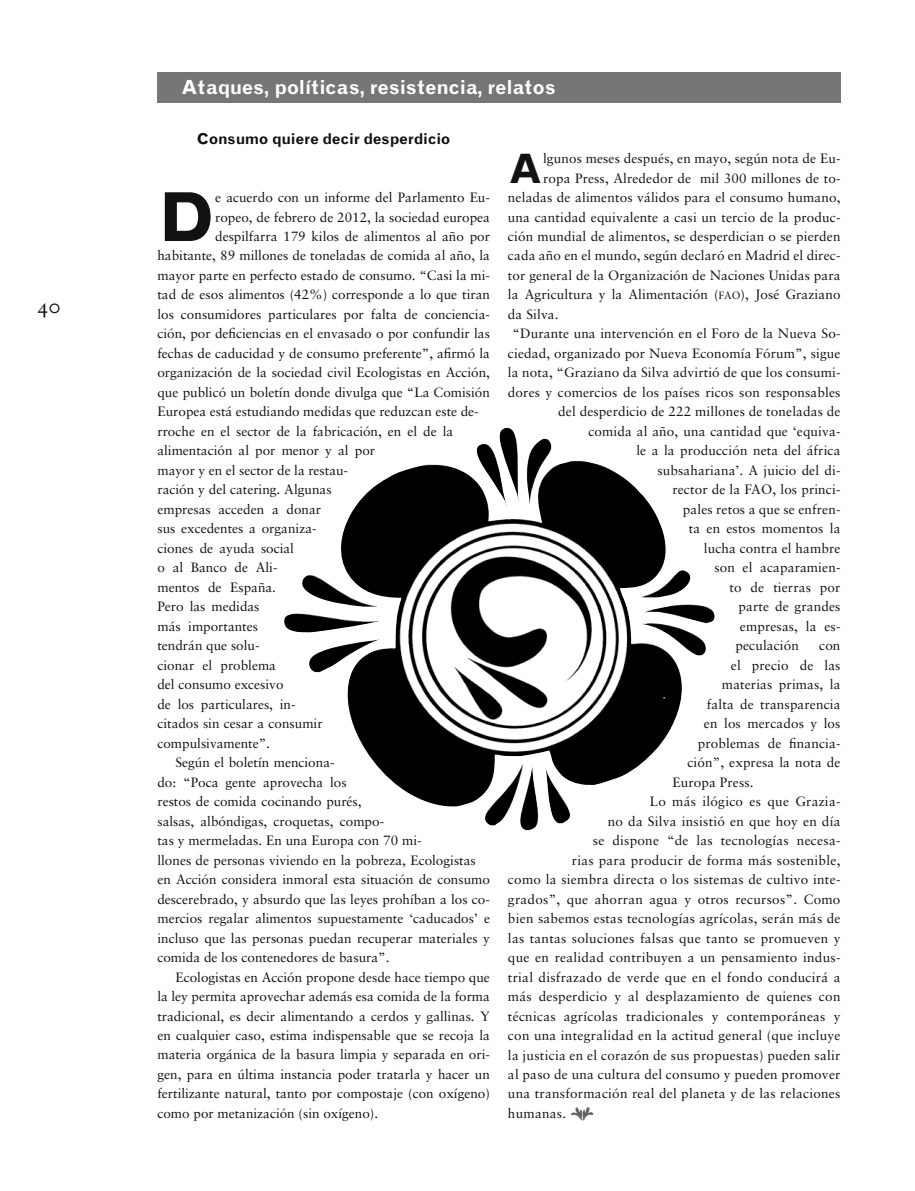
<style>
.page{position:relative;width:915px;height:1191px;background:#fff}
.page>*{position:absolute;margin:0;border:0;box-sizing:border-box;transform-origin:0 0}
.t1{font:700 67.5px "Grotesque";color:#121212}
.t2{font:700 40.5px "Grotesque";color:#121212}
.t3{font:21px "Sabon Roman SC";color:#121212}
.t4{font:700 19.5px "Grotesque";color:#fff}
.t5{font:700 15px "Grotesque";letter-spacing:-.015em;color:#121212}
.t6{font:13.5px "Sabon";color:#121212}
.t7{font:13.5px "Sabon";letter-spacing:.02em;color:#121212}
.s1{font-size:10.5px}
.s2{color:#606362}
</style>
<div class="page">
<div style="left:157px;top:72px;width:683px;height:30px;background:#757776"></div>
<img style="left:284px;top:427px;width:431px;height:380px">
<h3 class="t3" style="left:37px;top:293px;width:25px">40</h3>
<h3 class="t4" style="left:181px;top:75px;width:375px">Ataques, políticas, resistencia, relatos</h3>
<p class="t5" style="left:197px;top:129px;width:255px">Consumo quiere decir desperdicio</p>
<h1 class="t1" style="left:157px;top:177px;width:59px">D</h1>
<p class="t6" style="left:215px;top:189px;width:276px">e acuerdo con un informe del Parlamento Eu-</p>
<p class="t6" style="left:215px;top:209px;width:276px">ropeo, de febrero de 2012, la sociedad europea</p>
<p class="t6" style="left:215px;top:228px;width:276px">despilfarra 179 kilos de alimentos al año por</p>
<p class="t6" style="left:157px;top:248px;width:334px">habitante, 89 millones de toneladas de comida al año, la</p>
<p class="t6" style="left:157px;top:267px;width:334px">mayor parte en perfecto estado de consumo. “Casi la mi-</p>
<p class="t6" style="left:157px;top:287px;width:334px">tad de esos alimentos (42%) corresponde a lo que tiran</p>
<p class="t6" style="left:157px;top:306px;width:334px">los consumidores particulares por falta de conciencia-</p>
<p class="t6" style="left:157px;top:326px;width:334px">ción, por deficiencias en el envasado o por confundir las</p>
<p class="t6" style="left:157px;top:345px;width:334px">fechas de caducidad y de consumo preferente”, afirmó la</p>
<p class="t6" style="left:157px;top:365px;width:334px">organización de la sociedad civil Ecologistas en Acción,</p>
<p class="t6" style="left:157px;top:384px;width:334px">que publicó un boletín donde divulga que “La Comisión</p>
<p class="t6" style="left:157px;top:403px;width:323px">Europea está estudiando medidas que reduzcan este de-</p>
<p class="t6" style="left:157px;top:423px;width:297px">rroche en el sector de la fabricación, en el de la</p>
<p class="t6" style="left:157px;top:442px;width:219px">alimentación al por menor y al por</p>
<p class="t6" style="left:157px;top:462px;width:192px">mayor y en el sector de la restau-</p>
<p class="t6" style="left:157px;top:481px;width:175px">ración y del catering. Algunas</p>
<p class="t6" style="left:157px;top:501px;width:165px">empresas acceden a donar</p>
<p class="t6" style="left:157px;top:520px;width:161px">sus excedentes a organiza-</p>
<p class="t6" style="left:157px;top:540px;width:138px">ciones de ayuda social</p>
<p class="t6" style="left:157px;top:559px;width:121px">o al Banco de Ali-</p>
<p class="t6" style="left:157px;top:579px;width:120px">mentos de España.</p>
<p class="t6" style="left:157px;top:598px;width:103px">Pero las medidas</p>
<p class="t6" style="left:157px;top:618px;width:102px">más importantes</p>
<p class="t6" style="left:157px;top:637px;width:104px">tendrán que solu-</p>
<p class="t6" style="left:157px;top:657px;width:120px">cionar el problema</p>
<p class="t6" style="left:157px;top:676px;width:128px">del consumo excesivo</p>
<p class="t6" style="left:157px;top:696px;width:139px">de los particulares, in-</p>
<p class="t6" style="left:157px;top:715px;width:166px">citados sin cesar a consumir</p>
<p class="t6" style="left:157px;top:735px;width:114px">compulsivamente”.</p>
<p class="t6" style="left:175px;top:754px;width:160px">Según el boletín menciona-</p>
<p class="t6" style="left:157px;top:774px;width:190px">do: “Poca gente aprovecha los</p>
<p class="t6" style="left:157px;top:793px;width:206px">restos de comida cocinando purés,</p>
<p class="t6" style="left:157px;top:813px;width:228px">salsas, albóndigas, croquetas, compo-</p>
<p class="t6" style="left:157px;top:832px;width:266px">tas y mermeladas. En una Europa con 70 mi-</p>
<p class="t6" style="left:157px;top:852px;width:320px">llones de personas viviendo en la pobreza, Ecologistas</p>
<p class="t6" style="left:157px;top:871px;width:334px">en Acción considera inmoral esta situación de consumo</p>
<p class="t6" style="left:157px;top:891px;width:334px">descerebrado, y absurdo que las leyes prohíban a los co-</p>
<p class="t6" style="left:157px;top:910px;width:334px">mercios regalar alimentos supuestamente ‘caducados’ e</p>
<p class="t6" style="left:157px;top:929px;width:334px">incluso que las personas puedan recuperar materiales y</p>
<p class="t6" style="left:157px;top:949px;width:233px">comida de los contenedores de basura”.</p>
<p class="t6" style="left:175px;top:968px;width:316px">Ecologistas en Acción propone desde hace tiempo que</p>
<p class="t6" style="left:157px;top:988px;width:334px">la ley permita aprovechar además esa comida de la forma</p>
<p class="t6" style="left:157px;top:1007px;width:334px">tradicional, es decir alimentando a cerdos y gallinas. Y</p>
<p class="t6" style="left:157px;top:1027px;width:334px">en cualquier caso, estima indispensable que se recoja la</p>
<p class="t6" style="left:157px;top:1046px;width:334px">materia orgánica de la basura limpia y separada en ori-</p>
<p class="t6" style="left:157px;top:1066px;width:334px">gen, para en última instancia poder tratarla y hacer un</p>
<p class="t6" style="left:157px;top:1085px;width:334px">fertilizante natural, tanto por compostaje (con oxígeno)</p>
<p class="t6" style="left:157px;top:1105px;width:222px">como por metanización (sin oxígeno).</p>
<h2 class="t2" style="left:508px;top:144px;width:36px">A</h2>
<p class="t6" style="left:543px;top:150px;width:299px">lgunos meses después, en mayo, según nota de Eu-</p>
<p class="t6" style="left:543px;top:170px;width:299px">ropa Press, Alrededor de mil 300 millones de to-</p>
<p class="t6" style="left:508px;top:189px;width:334px">neladas de alimentos válidos para el consumo humano,</p>
<p class="t6" style="left:508px;top:209px;width:334px">una cantidad equivalente a casi un tercio de la produc-</p>
<p class="t6" style="left:508px;top:228px;width:334px">ción mundial de alimentos, se desperdician o se pierden</p>
<p class="t6" style="left:508px;top:248px;width:334px">cada año en el mundo, según declaró en Madrid el direc-</p>
<p class="t6" style="left:508px;top:267px;width:334px">tor general de la Organización de Naciones Unidas para</p>
<p class="t6" style="left:508px;top:287px;width:334px">la Agricultura y la Alimentación (<span class="s1">FAO</span>), José Graziano</p>
<p class="t6" style="left:508px;top:306px;width:52px">da Silva.</p>
<p class="t6" style="left:512px;top:326px;width:329px">“Durante una intervención en el Foro de la Nueva So-</p>
<p class="t6" style="left:508px;top:345px;width:334px">ciedad, organizado por Nueva Economía Fórum”, sigue</p>
<p class="t6" style="left:508px;top:365px;width:334px">la nota, “Graziano da Silva advirtió de que los consumi-</p>
<p class="t6" style="left:508px;top:384px;width:334px">dores y comercios de los países ricos son responsables</p>
<p class="t6" style="left:558px;top:404px;width:283px">del desperdicio de 222 millones de toneladas de</p>
<p class="t6" style="left:588px;top:423px;width:253px">comida al año, una cantidad que ‘equiva-</p>
<p class="t6" style="left:636px;top:442px;width:205px">le a la producción neta del áfrica</p>
<p class="t6" style="left:657px;top:462px;width:184px">subsahariana’. A juicio del di-</p>
<p class="t6" style="left:672px;top:481px;width:169px">rector de la FAO, los princi-</p>
<p class="t6" style="left:682px;top:501px;width:159px">pales retos a que se enfren-</p>
<p class="t6" style="left:688px;top:520px;width:153px">ta en estos momentos la</p>
<p class="t6" style="left:703px;top:540px;width:138px">lucha contra el hambre</p>
<p class="t6" style="left:714px;top:559px;width:127px">son el acaparamien-</p>
<p class="t6" style="left:729px;top:579px;width:112px">to de tierras por</p>
<p class="t6" style="left:738px;top:598px;width:103px">parte de grandes</p>
<p class="t6" style="left:739px;top:618px;width:102px">empresas, la es-</p>
<p class="t6" style="left:735px;top:637px;width:65px">peculación</p>
<p class="t6" style="left:818px;top:637px;width:23px">con</p>
<p class="t6" style="left:730px;top:657px;width:111px">el precio de las</p>
<p class="t6" style="left:721px;top:676px;width:120px">materias primas, la</p>
<p class="t6" style="left:706px;top:696px;width:135px">falta de transparencia</p>
<p class="t6" style="left:703px;top:715px;width:138px">en los mercados y los</p>
<p class="t6" style="left:697px;top:735px;width:144px">problemas de financia-</p>
<p class="t6" style="left:687px;top:754px;width:154px">ción”, expresa la nota de</p>
<p class="t6" style="left:672px;top:774px;width:83px">Europa Press.</p>
<p class="t7" style="left:649px;top:793px;width:192px">Lo más ilógico es que Grazia-</p>
<p class="t7" style="left:607px;top:813px;width:234px">no da Silva insistió en que hoy en día</p>
<p class="t7" style="left:592px;top:832px;width:249px">se dispone “de las tecnologías necesa-</p>
<p class="t7" style="left:571px;top:852px;width:270px">rias para producir de forma más sostenible,</p>
<p class="t7" style="left:508px;top:871px;width:334px">como la siembra directa o los sistemas de cultivo inte-</p>
<p class="t7" style="left:508px;top:891px;width:334px">grados”, que ahorran agua y otros recursos”. Como</p>
<p class="t7" style="left:508px;top:910px;width:334px">bien sabemos estas tecnologías agrícolas, serán más de</p>
<p class="t7" style="left:508px;top:929px;width:334px">las tantas soluciones falsas que tanto se promueven y</p>
<p class="t7" style="left:508px;top:949px;width:334px">que en realidad contribuyen a un pensamiento indus-</p>
<p class="t7" style="left:508px;top:968px;width:334px">trial disfrazado de verde que en el fondo conducirá a</p>
<p class="t7" style="left:508px;top:988px;width:334px">más desperdicio y al desplazamiento de quienes con</p>
<p class="t7" style="left:508px;top:1007px;width:334px">técnicas agrícolas tradicionales y contemporáneas y</p>
<p class="t7" style="left:508px;top:1027px;width:334px">con una integralidad en la actitud general (que incluye</p>
<p class="t7" style="left:508px;top:1046px;width:334px">la justicia en el corazón de sus propuestas) pueden salir</p>
<p class="t7" style="left:508px;top:1066px;width:334px">al paso de una cultura del consumo y pueden promover</p>
<p class="t7" style="left:508px;top:1085px;width:334px">una transformación real del planeta y de las relaciones</p>
<p class="t7" style="left:508px;top:1105px;width:88px">humanas. <span class="s2">●</span></p>
</div>
